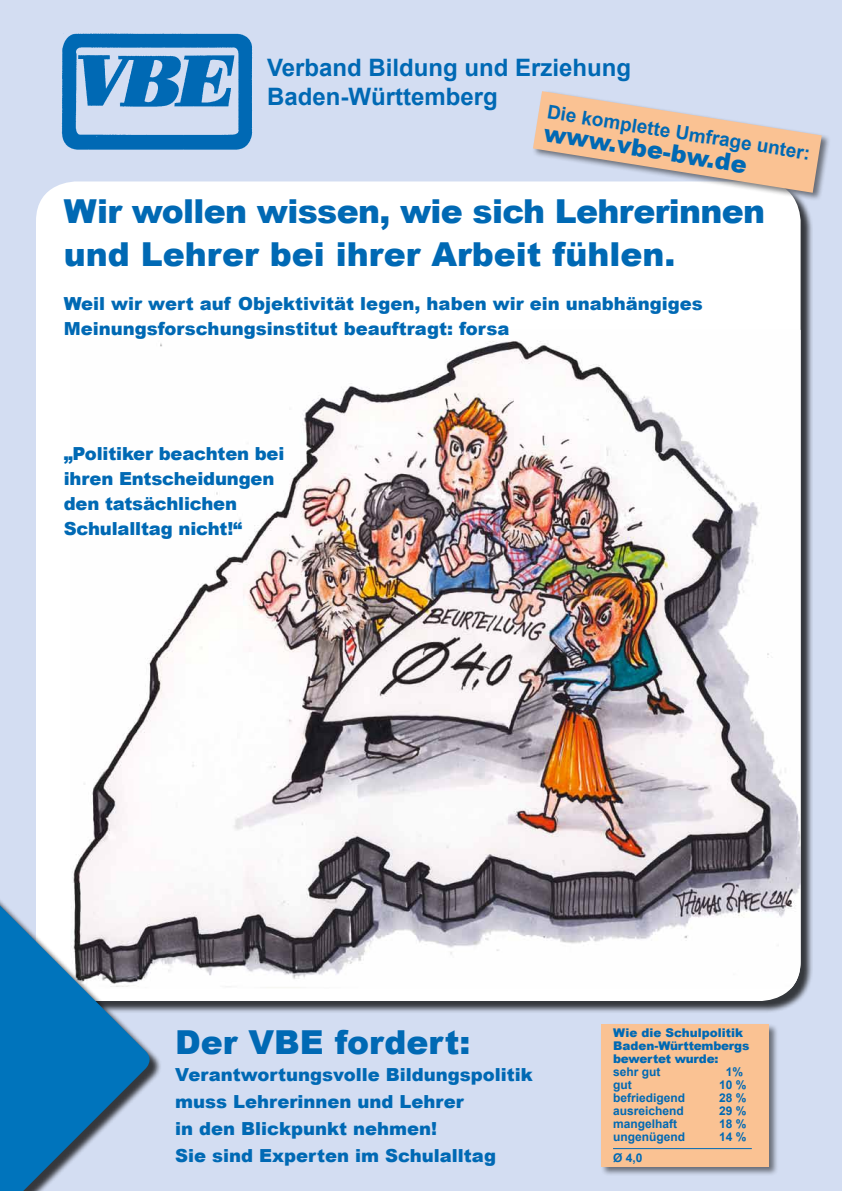
<style>
.page{position:relative;width:842px;height:1191px;background:#d3ddf2}
.page>*{position:absolute;margin:0;border:0;box-sizing:border-box;transform-origin:0 0}
.t1{font:900 33px/43px "Arial";color:#0069b4}
.t2{font:700 24px/28.8px "Arial";color:#0069b4}
.t3{font:900 24px "Arial";color:#0069b4}
.t4{font:700 19px "Arial";color:#0069b4}
.t5{font:900 18px/25px "Arial";color:#0069b4}
.t6{font:700 12px "Arial";color:#0069b4}
.t7{font:900 12px/13px "Arial";color:#0069b4}
</style>
<div class="page">
<div style="left:38px;top:183px;width:775px;height:830px;background:#000;opacity:.75"></div>
<div style="left:36px;top:181px;width:765px;height:820px;background:#fff;border-radius:40px"></div>
<img style="left:84px;top:330px;width:717px;height:658px">
<img style="left:61px;top:33px;width:192px;height:117px">
<div style="left:0;top:805px;width:162px;height:386px;background:#000;opacity:.75"></div>
<svg style="left:0;top:799px;width:154px;height:392px"></svg>
<div style="left:532px;top:90px;width:299px;height:112px;background:#000;opacity:.5"></div>
<svg style="left:533px;top:91px;width:289px;height:102px"></svg>
<div style="left:600px;top:1023px;width:178px;height:153px;background:#000;opacity:.5"></div>
<div style="left:602px;top:1024px;width:167px;height:142px;background:#fac293"></div>
<hr style="left:613px;top:1148px;width:139px;height:1px;background:#0069b4">
<h2 class="t2" style="left:267px;top:54px;width:366px">Verband Bildung und Erziehung<br>Baden-Württemberg</h2>
<p class="t4" style="left:549px;top:99px;width:268px;rotate:9deg">Die komplette Umfrage unter:</p>
<h2 class="t3" style="left:547px;top:115px;width:207px;rotate:9deg">www.vbe-bw.de</h2>
<h1 class="t1" style="left:64px;top:188px;width:703px">Wir wollen wissen, wie sich Lehrerinnen und Lehrer bei ihrer Arbeit fühlen.</h1>
<p class="t5" style="left:64px;top:290px;width:641px">Weil wir wert auf Objektivität legen, haben wir ein unabhängiges<br>Meinungsforschungsinstitut beauftragt: forsa</p>
<p class="t5" style="left:64px;top:440px;width:222px">„Politiker beachten bei ihren Entscheidungen den tatsächlichen<br>Schulalltag nicht!“</p>
<h1 class="t1" style="left:175px;top:1019px;width:297px">Der VBE fordert:</h1>
<p class="t5" style="left:175px;top:1060px;width:359px;line-height:27px">Verantwortungsvolle Bildungspolitik muss Lehrerinnen und Lehrer<br>in den Blickpunkt nehmen!<br>Sie sind Experten im Schulalltag</p>
<p class="t7" style="left:613px;top:1026px;width:138px">Wie die Schulpolitik<br>Baden-Württembergs bewertet wurde:</p>
<p class="t6" style="left:613px;top:1064px;width:49px">sehr gut</p>
<p class="t6" style="left:726px;top:1064px;width:19px">1%</p>
<p class="t6" style="left:613px;top:1077px;width:20px">gut</p>
<p class="t6" style="left:719px;top:1077px;width:29px">10 %</p>
<p class="t6" style="left:613px;top:1090px;width:74px">befriedigend</p>
<p class="t6" style="left:719px;top:1090px;width:29px">28 %</p>
<p class="t6" style="left:613px;top:1103px;width:72px">ausreichend</p>
<p class="t6" style="left:719px;top:1103px;width:29px">29 %</p>
<p class="t6" style="left:613px;top:1116px;width:66px">mangelhaft</p>
<p class="t6" style="left:719px;top:1116px;width:29px">18 %</p>
<p class="t6" style="left:613px;top:1129px;width:74px">ungenügend</p>
<p class="t6" style="left:719px;top:1129px;width:29px">14 %</p>
<p class="t6" style="left:613px;top:1150px;width:31px">Ø 4,0</p>
</div>
